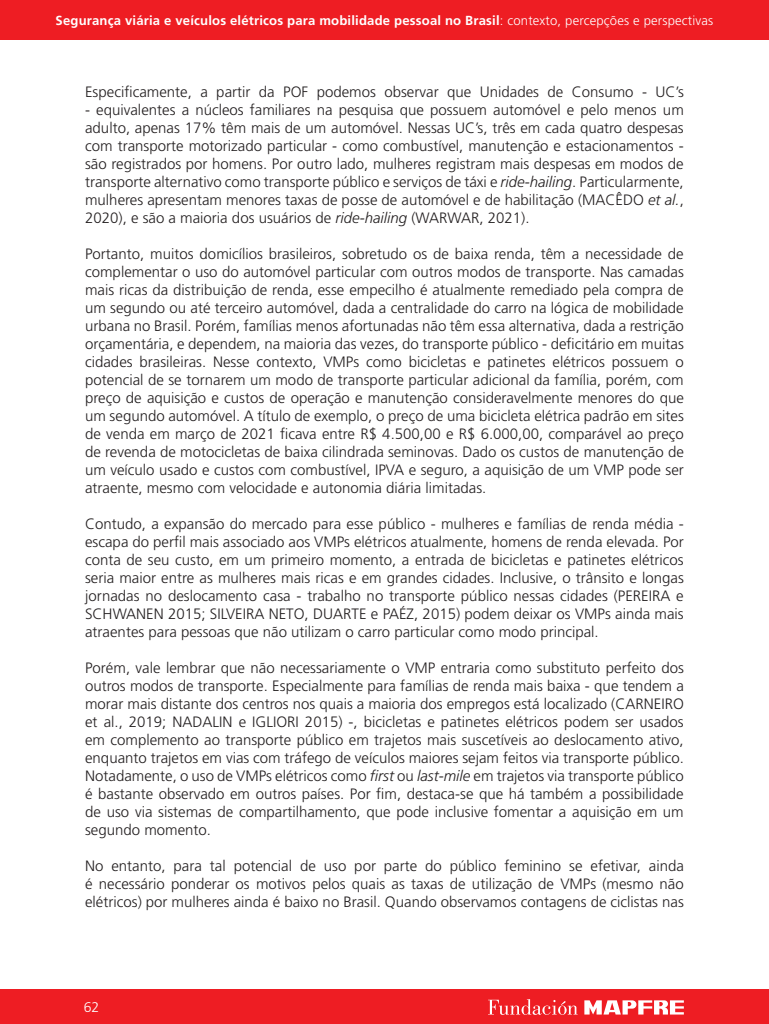
<style>
.page{position:relative;width:769px;height:1024px;background:#fff}
.page>*{position:absolute;margin:0;border:0;box-sizing:border-box;transform-origin:0 0}
.t1{font:300 15px/18px "Frutiger";color:#231f20;text-align:justify}
.t2{font:300 14px "Frutiger";color:#fff}
.t3{font:700 13.1px "Frutiger";letter-spacing:.015em;color:#fff}
.s1{font-weight:300}
.s2{font-style:italic}
</style>
<div class="page">
<div style="left:0;top:0;width:768px;height:40px;background:#ee1d23"></div>
<div style="left:0;top:989px;width:768px;height:34px;background:#ee1d23"></div>
<svg style="left:584px;top:1000px;width:99px;height:14px"></svg>
<svg style="left:488px;top:999px;width:89px;height:15px"></svg>
<p class="t3" style="left:56px;top:12px;width:659px">Segurança viária e veículos elétricos para mobilidade pessoal no Brasil<span class="s1">: contexto, percepções e perspectivas</span></p>
<p class="t1" style="left:85px;top:83px;width:600px">Especificamente, a partir da POF podemos observar que Unidades de Consumo - UC’s</p>
<p class="t1" style="left:85px;top:101px;width:600px">- equivalentes a núcleos familiares na pesquisa que possuem automóvel e pelo menos um adulto, apenas 17% têm mais de um automóvel. Nessas UC’s, três em cada quatro despesas com transporte motorizado particular - como combustível, manutenção e estacionamentos - são registrados por homens. Por outro lado, mulheres registram mais despesas em modos de transporte alternativo como transporte público e serviços de táxi e <span class="s2">ride-hailing</span>. Particularmente, mulheres apresentam menores taxas de posse de automóvel e de habilitação (MACÊDO <span class="s2">et al.</span>, 2020), e são a maioria dos usuários de <span class="s2">ride-hailing</span> (WARWAR, 2021).</p>
<p class="t1" style="left:85px;top:245px;width:600px">Portanto, muitos domicílios brasileiros, sobretudo os de baixa renda, têm a necessidade de complementar o uso do automóvel particular com outros modos de transporte. Nas camadas mais ricas da distribuição de renda, esse empecilho é atualmente remediado pela compra de um segundo ou até terceiro automóvel, dada a centralidade do carro na lógica de mobilidade urbana no Brasil. Porém, famílias menos afortunadas não têm essa alternativa, dada a restrição orçamentária, e dependem, na maioria das vezes, do transporte público - deficitário em muitas cidades brasileiras. Nesse contexto, VMPs como bicicletas e patinetes elétricos possuem o potencial de se tornarem um modo de transporte particular adicional da família, porém, com preço de aquisição e custos de operação e manutenção consideravelmente menores do que um segundo automóvel. A título de exemplo, o preço de uma bicicleta elétrica padrão em sites de venda em março de 2021 ficava entre R$ 4.500,00 e R$ 6.000,00, comparável ao preço de revenda de motocicletas de baixa cilindrada seminovas. Dado os custos de manutenção de um veículo usado e custos com combustível, IPVA e seguro, a aquisição de um VMP pode ser atraente, mesmo com velocidade e autonomia diária limitadas.</p>
<p class="t1" style="left:85px;top:515px;width:600px">Contudo, a expansão do mercado para esse público - mulheres e famílias de renda média - escapa do perfil mais associado aos VMPs elétricos atualmente, homens de renda elevada. Por conta de seu custo, em um primeiro momento, a entrada de bicicletas e patinetes elétricos seria maior entre as mulheres mais ricas e em grandes cidades. Inclusive, o trânsito e longas jornadas no deslocamento casa - trabalho no transporte público nessas cidades (PEREIRA e SCHWANEN 2015; SILVEIRA NETO, DUARTE e PAÉZ, 2015) podem deixar os VMPs ainda mais atraentes para pessoas que não utilizam o carro particular como modo principal.</p>
<p class="t1" style="left:85px;top:659px;width:600px">Porém, vale lembrar que não necessariamente o VMP entraria como substituto perfeito dos outros modos de transporte. Especialmente para famílias de renda mais baixa - que tendem a morar mais distante dos centros nos quais a maioria dos empregos está localizado (CARNEIRO et al., 2019; NADALIN e IGLIORI 2015) -, bicicletas e patinetes elétricos podem ser usados em complemento ao transporte público em trajetos mais suscetíveis ao deslocamento ativo, enquanto trajetos em vias com tráfego de veículos maiores sejam feitos via transporte público.<br>Notadamente, o uso de VMPs elétricos como <span class="s2">first</span> ou <span class="s2">last-mile</span> em trajetos via transporte público é bastante observado em outros países. Por fim, destaca-se que há também a possibilidade de uso via sistemas de compartilhamento, que pode inclusive fomentar a aquisição em um segundo momento.</p>
<p class="t1" style="left:85px;top:857px;width:600px">No entanto, para tal potencial de uso por parte do público feminino se efetivar, ainda é necessário ponderar os motivos pelos quais as taxas de utilização de VMPs (mesmo não elétricos) por mulheres ainda é baixo no Brasil. Quando observamos contagens de ciclistas nas</p>
<p class="t2" style="left:84px;top:999px;width:17px">62</p>
</div>
